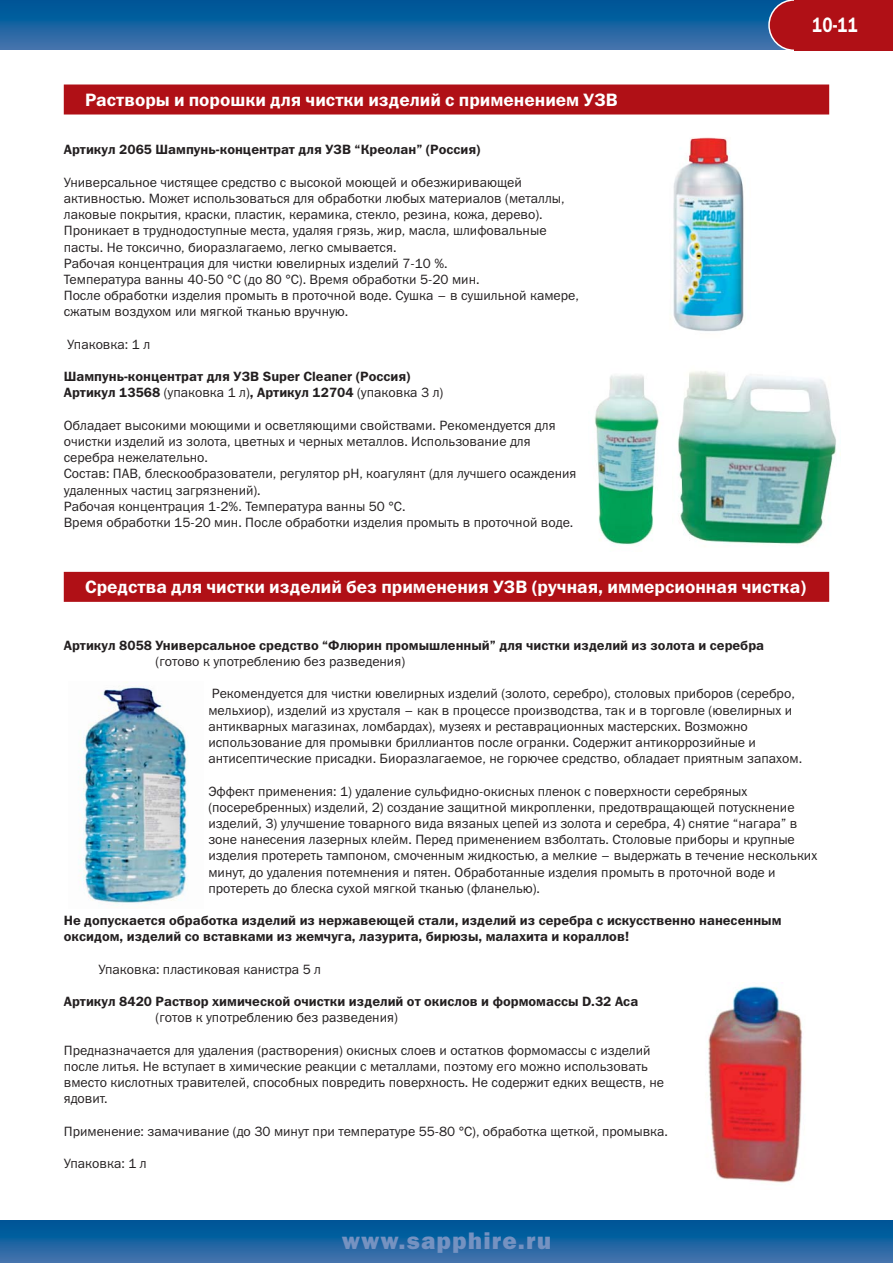
<style>
.page{position:relative;width:893px;height:1263px;background:#fff}
.page>*{position:absolute;margin:0;border:0;box-sizing:border-box;transform-origin:0 0}
.t1{font:24px "Franklin Gothic Heavy C";letter-spacing:.045em;color:#7592c1}
.t2{font:21px "Franklin Gothic Demi C";color:#fff;scale:.8 1}
.t3{font:18px "Franklin Gothic Demi C";color:#fff}
.t4{font:13.5px/16.2px "Franklin Gothic Book C";color:#231f20}
.t5{font:13.5px/16.2px "Franklin Gothic Demi C";color:#231f20}
.s1{font-family:"Franklin Gothic Book C"}
</style>
<div class="page">
<svg style="left:0;top:1220px;width:893px;height:43px;background:#1963a1"></svg>
<svg style="left:0;top:0;width:788px;height:50px;background:#1a63a1"></svg>
<div style="left:769px;top:0;width:50px;height:50px;background:#b01016;border-radius:50%"></div>
<div style="left:768px;top:0;width:52px;height:51px;border:2px solid #fff;border-radius:50%"></div>
<div style="left:794px;top:0;width:99px;height:50px;background:#b01016"></div>
<div style="left:64px;top:85px;width:765px;height:30px;background:#b01016"></div>
<div style="left:64px;top:572px;width:765px;height:30px;background:#b01016"></div>
<img style="left:673px;top:137px;width:71px;height:194px">
<img style="left:594px;top:375px;width:65px;height:170px">
<img style="left:678px;top:371px;width:163px;height:174px">
<img style="left:83px;top:682px;width:105px;height:222px">
<img style="left:708px;top:982px;width:94px;height:201px">
<h3 class="t3" style="left:85px;top:93px;width:534px">Растворы и порошки для чистки изделий с применением УЗВ</h3>
<p class="t5" style="left:64px;top:143px;width:418px">Артикул 2065 Шампунь-концентрат для УЗВ “Креолан” (Россия)</p>
<p class="t4" style="left:64px;top:175px;width:517px">Универсальное чистящее средство с высокой моющей и обезжиривающей активностью. Может использоваться для обработки любых материалов (металлы, лаковые покрытия, краски, пластик, керамика, стекло, резина, кожа, дерево).<br>Проникает в труднодоступные места, удаляя грязь, жир, масла, шлифовальные пасты. Не токсично, биоразлагаемо, легко смывается.<br>Рабочая концентрация для чистки ювелирных изделий 7-10 %.<br>Температура ванны 40-50 °C (до 80 °C). Время обработки 5-20 мин.<br>После обработки изделия промыть в проточной воде. Сушка – в сушильной камере, сжатым воздухом или мягкой тканью вручную.</p>
<p class="t4" style="left:67px;top:337px;width:85px">Упаковка: 1 л</p>
<p class="t5" style="left:64px;top:370px;width:381px">Шампунь-концентрат для УЗВ Super Cleaner (Россия)<br>Артикул 13568 <span class="s1">(упаковка 1 л)</span>, Артикул 12704 <span class="s1">(упаковка 3 л)</span></p>
<p class="t4" style="left:64px;top:418px;width:514px">Обладает высокими моющими и осветляющими свойствами. Рекомендуется для очистки изделий из золота, цветных и черных металлов. Использование для серебра нежелательно.<br>Состав: ПАВ, блескообразователи, регулятор pH, коагулянт (для лучшего осаждения удаленных частиц загрязнений).<br>Рабочая концентрация 1-2%. Температура ванны 50 °C.<br>Время обработки 15-20 мин. После обработки изделия промыть в проточной воде.</p>
<h2 class="t2" style="left:812px;top:17px;width:59px">10-11</h2>
<h3 class="t3" style="left:85px;top:580px;width:723px">Средства для чистки изделий без применения УЗВ (ручная, иммерсионная чистка)</h3>
<p class="t5" style="left:64px;top:638px;width:702px">Артикул 8058 Универсальное средство “Флюрин промышленный” для чистки изделий из золота и серебра</p>
<p class="t4" style="left:156px;top:655px;width:251px">(готово к употреблению без разведения)</p>
<p class="t4" style="left:208px;top:687px;width:595px">Рекомендуется для чистки ювелирных изделий (золото, серебро), столовых приборов (серебро, мельхиор), изделий из хрусталя – как в процессе производства, так и в торговле (ювелирных и антикварных магазинах, ломбардах), музеях и реставрационных мастерских. Возможно использование для промывки бриллиантов после огранки. Содержит антикоррозийные и антисептические присадки. Биоразлагаемое, не горючее средство, обладает приятным запахом.</p>
<p class="t4" style="left:208px;top:784px;width:610px">Эффект применения: 1) удаление сульфидно-окисных пленок с поверхности серебряных (посеребренных) изделий, 2) создание защитной микропленки, предотвращающей потускнение изделий, 3) улучшение товарного вида вязаных цепей из золота и серебра, 4) снятие “нагара” в зоне нанесения лазерных клейм. Перед применением взболтать. Столовые приборы и крупные изделия протереть тампоном, смоченным жидкостью, а мелкие – выдержать в течение нескольких минут, до удаления потемнения и пятен. Обработанные изделия промыть в проточной воде и протереть до блеска сухой мягкой тканью (фланелью).</p>
<p class="t5" style="left:64px;top:914px;width:719px">Не допускается обработка изделий из нержавеющей стали, изделий из серебра с искусственно нанесенным оксидом, изделий со вставками из жемчуга, лазурита, бирюзы, малахита и кораллов!</p>
<p class="t4" style="left:98px;top:962px;width:224px">Упаковка: пластиковая канистра 5 л</p>
<p class="t5" style="left:64px;top:995px;width:576px">Артикул 8420 Раствор химической очистки изделий от окислов и формомассы D.32 Аса</p>
<p class="t4" style="left:156px;top:1011px;width:244px">(готов к употреблению без разведения)</p>
<p class="t4" style="left:64px;top:1043px;width:602px">Предназначается для удаления (растворения) окисных слоев и остатков формомассы с изделий после литья. Не вступает в химические реакции с металлами, поэтому его можно использовать вместо кислотных травителей, способных повредить поверхность. Не содержит едких веществ, не ядовит.</p>
<p class="t4" style="left:64px;top:1124px;width:606px">Применение: замачивание (до 30 минут при температуре 55-80 °С), обработка щеткой, промывка.</p>
<p class="t4" style="left:64px;top:1157px;width:85px">Упаковка: 1 л</p>
<h1 class="t1" style="left:342px;top:1232px;width:211px">www.sapphire.ru</h1>
</div>
